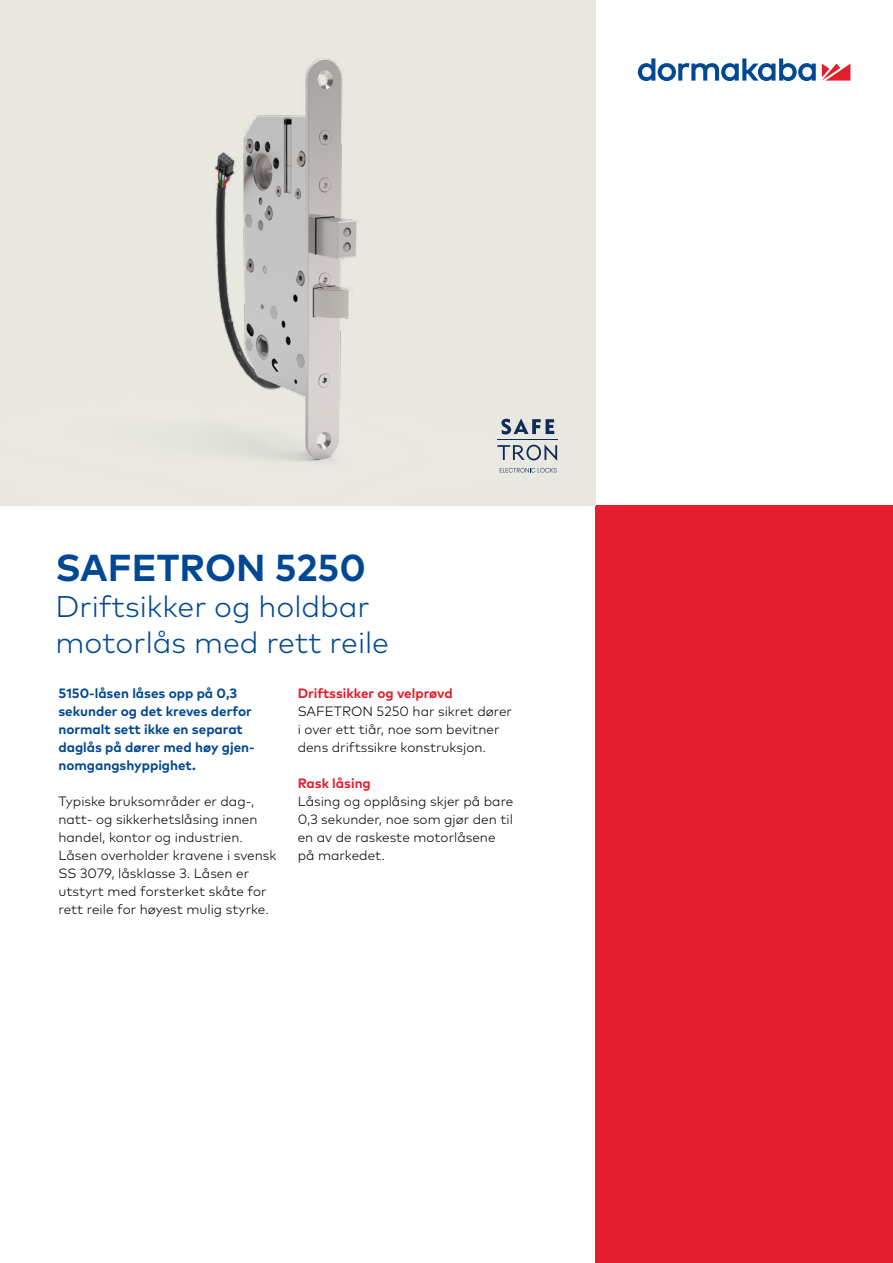
<style>
.page{position:relative;width:893px;height:1263px;background:#fff}
.page>*{position:absolute;margin:0;border:0;box-sizing:border-box;transform-origin:0 0}
.t1{font:700 37.5px "Mark Pro";color:#004893}
.t2{font:300 30px/36px "Mark Pro";color:#004893}
.t3{font:300 13.5px/18px "Mark Pro";color:#000}
.t4{font:700 13.5px/18px "Mark Pro";color:#004893}
.t5{font:700 13.5px "Mark Pro";color:#e51e2d}
</style>
<div class="page">
<svg style="left:822px;top:64px;width:28px;height:17px"></svg>
<svg style="left:638px;top:58px;width:178px;height:23px"></svg>
<div style="left:595px;top:505px;width:298px;height:758px;background:#e51e2d"></div>
<img style="left:0;top:0;width:589px;height:505px">
<svg style="left:500px;top:468px;width:57px;height:4px"></svg>
<svg style="left:501px;top:418px;width:53px;height:16px"></svg>
<hr style="left:497px;top:439px;width:60px;height:1px;background:#0f2c57">
<svg style="left:497px;top:444px;width:60px;height:17px"></svg>
<h1 class="t1" style="left:55px;top:539px;width:312px">SAFETRON 5250</h1>
<h2 class="t2" style="left:55px;top:586px;width:335px">Driftsikker og holdbar motorlås med rett reile</h2>
<p class="t4" style="left:58px;top:683px;width:198px">5150-låsen låses opp på 0,3 sekunder og det kreves derfor normalt sett ikke en separat daglås på dører med høy gjen&shy;nomgangshyppighet.</p>
<p class="t3" style="left:58px;top:791px;width:219px">Typiske bruksområder er dag-, natt- og sikkerhetslåsing innen handel, kontor og industrien.<br>Låsen overholder kravene i svensk<br>SS 3079, låsklasse 3. Låsen er utstyrt med forsterket skåte for rett reile for høyest mulig styrke.</p>
<p class="t5" style="left:298px;top:682px;width:157px">Driftssikker og velprøvd</p>
<p class="t3" style="left:298px;top:701px;width:216px">SAFETRON 5250 har sikret dører i over ett tiår, noe som bevitner dens driftssikre konstruksjon.</p>
<p class="t5" style="left:298px;top:772px;width:75px">Rask låsing</p>
<p class="t3" style="left:298px;top:791px;width:217px">Låsing og opplåsing skjer på bare<br>0,3 sekunder, noe som gjør den til en av de raskeste motorlåsene på markedet.</p>
</div>
